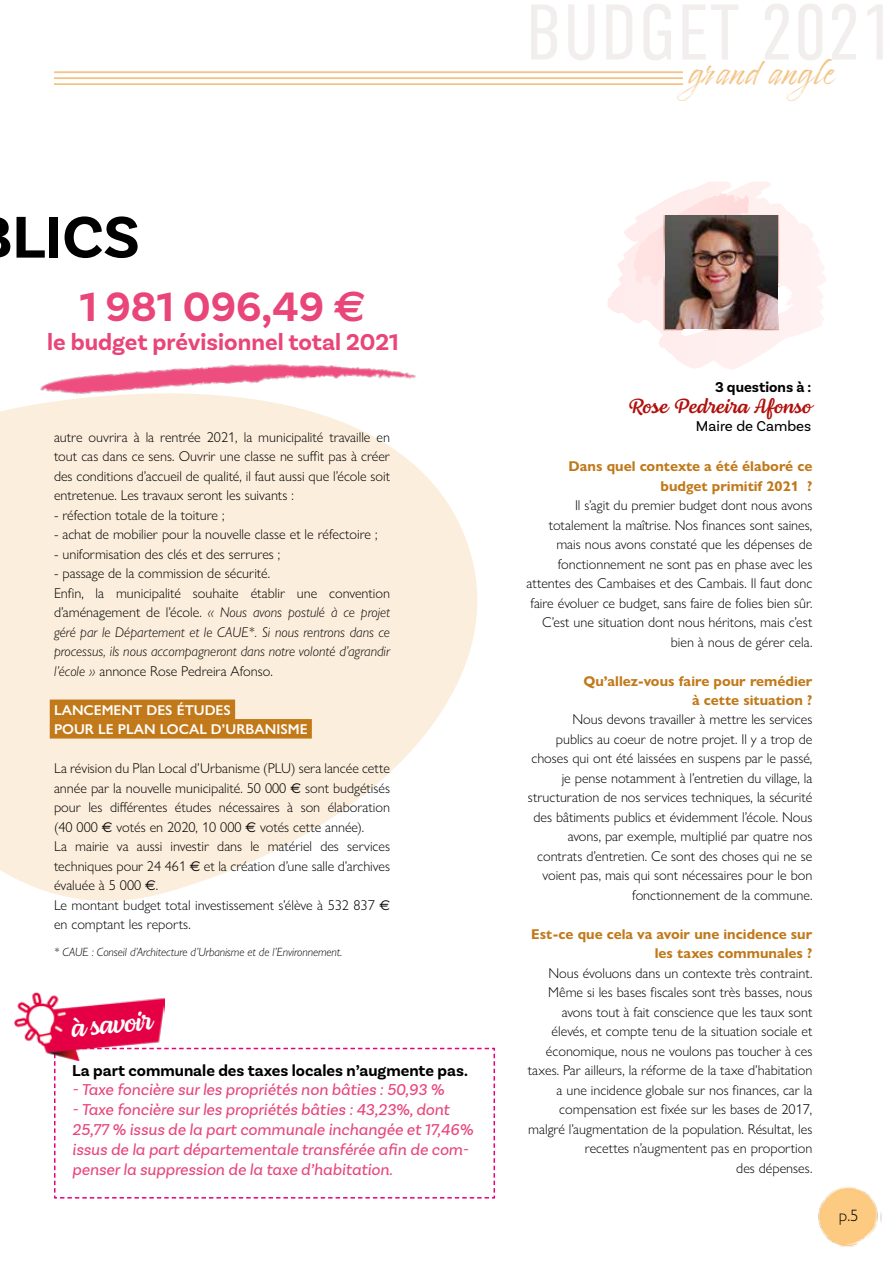
<style>
.page{position:relative;width:893px;height:1263px;background:#fff}
.page>*{position:absolute;margin:0;border:0;box-sizing:border-box;transform-origin:0 0}
.t1{font:700 61.65px "Basic Sans";color:#000;scale:1.04 1}
.t2{font:700 43.05px "Basic Sans";color:#e94579}
.t3{font:30px "Timberline";letter-spacing:.06em;color:#f4c486}
.t4{font:28.5px "Lemongrass Script";color:#fff}
.t5{font:700 24.15px "Basic Sans";color:#e94579}
.t6{font:21px "Lemongrass Script";color:#b0100b}
.t7{font:italic 16.5px/19.8px "Basic Sans";color:#e94579}
.t8{font:700 16.5px "Basic Sans";color:#000}
.t9{font:300 16.5px "Gill Sans Nova";color:#000}
.t10{font:15px "Basic Sans";color:#000}
.t11{font:700 15px "Basic Sans";color:#000}
.t12{font:300 14.25px/19.5px "Gill Sans Nova";color:#000;text-align:right}
.t13{font:italic 300 14.25px/19.5px "Gill Sans Nova";color:#000}
.t14{font:700 14.25px/19.5px "Gill Sans Nova";color:#c1791a;text-align:right}
.t15{font:600 14.25px/19.5px "Gill Sans Nova";color:#fff}
.t16{font:italic 300 12px "Gill Sans Nova";letter-spacing:-.01em;color:#000}
.s1{font-family:"Euro Sans"}
.s2{font-style:normal}
.s3{font-family:"Euro Sans";font-weight:400}
</style>
<div class="page">
<svg style="left:0;top:404px;width:478px;height:497px;fill:#fceedc"></svg>
<hr style="left:54px;top:83px;width:629px;height:2px;background:#f4c486">
<hr style="left:54px;top:77px;width:629px;height:2px;background:#f4c486">
<hr style="left:54px;top:71px;width:629px;height:2px;background:#f4c486">
<svg style="left:54px;top:1047px;width:442px;height:152px"></svg>
<div style="left:50px;top:699px;width:185px;height:20px;background:#c1791a"></div>
<div style="left:50px;top:719px;width:262px;height:19px;background:#c1791a"></div>
<img style="left:818px;top:1187px;width:63px;height:60px">
<svg style="left:634px;top:182px;width:159px;height:154px"></svg>
<img style="left:665px;top:216px;width:113px;height:113px">
<img style="left:15px;top:992px;width:149px;height:69px">
<img style="left:36px;top:364px;width:414px;height:69px">
<h1 class="t1" style="left:12px;top:200px;width:125px">LICS</h1>
<h2 class="t2" style="left:80px;top:281px;width:288px">1 981 096,49 <span class="s1">E</span></h2>
<h3 class="t5" style="left:47px;top:327px;width:353px">le budget prévisionnel total 2021</h3>
<p class="t12" style="left:54px;top:427px;width:338px;text-align:justify">autre ouvrira à la rentrée 2021, la municipalité travaille en tout cas dans ce sens. Ouvrir une classe ne suffit pas à créer des conditions d’accueil de qualité, il faut aussi que l’école soit entretenue. Les travaux seront les suivants :</p>
<p class="t12" style="left:54px;top:505px;width:172px">- réfection totale de la toiture ;</p>
<p class="t12" style="left:54px;top:524px;width:325px">- achat de mobilier pour la nouvelle classe et le réfectoire ;</p>
<p class="t12" style="left:54px;top:544px;width:228px">- uniformisation des clés et des serrures ;</p>
<p class="t13" style="left:54px;top:563px;width:338px"><span class="s2">- passage de la commission de sécurité.<br>Enfin, la municipalité souhaite établir une convention d’aménagement de l’école.</span> « Nous avons postulé à ce projet géré par le Département et le CAUE*. Si nous rentrons dans ce processus, ils nous accompagneront dans notre volonté d’agrandir l’école » <span class="s2">annonce Rose Pedreira Afonso.</span></p>
<p class="t15" style="left:54px;top:700px;width:255px">LANCEMENT DES ÉTUDES<br>POUR LE PLAN LOCAL D’URBANISME</p>
<p class="t12" style="left:54px;top:758px;width:338px;text-align:left">La révision du Plan Local d’Urbanisme (PLU) sera lancée cette année par la nouvelle municipalité. 50 000 <span class="s3">E</span> sont budgétisés pour les différentes études nécessaires à son élaboration (40 000 <span class="s3">E</span> votés en 2020, 10 000 <span class="s3">E</span> votés cette année).<br>La mairie va aussi investir dans le matériel des services techniques pour 24 461 <span class="s3">E</span> et la création d’une salle d’archives évaluée à 5 000 <span class="s3">E</span>.<br>Le montant budget total investissement s’élève à 532 837 <span class="s3">E </span>en comptant les reports.</p>
<p class="t16" style="left:54px;top:945px;width:290px">* CAUE : Conseil d’Architecture d’Urbanisme et de l’Environnement.</p>
<h3 class="t4" style="left:69px;top:1011px;width:83px;rotate:-6deg">à savoir</h3>
<p class="t8" style="left:72px;top:1060px;width:397px">La part communale des taxes locales n’augmente pas.</p>
<p class="t7" style="left:72px;top:1080px;width:373px">- Taxe foncière sur les propriétés non bâties : 50,93 %</p>
<p class="t7" style="left:72px;top:1099px;width:402px">- Taxe foncière sur les propriétés bâties : 43,23%, dont 25,77 % issus de la part communale inchangée et 17,46% issus de la part départementale transférée afin de com&shy;penser la suppression de la taxe d’habitation.</p>
<h3 class="t3" style="left:689px;top:56px;width:147px">grand angle</h3>
<p class="t11" style="left:715px;top:377px;width:98px">3 questions à :</p>
<h3 class="t6" style="left:628px;top:393px;width:185px">Rose Pedreira Afonso</h3>
<p class="t10" style="left:696px;top:417px;width:117px">Maire de Cambes</p>
<p class="t14" style="left:569px;top:456px;width:245px">Dans quel contexte a été élaboré ce budget primitif 2021 ?</p>
<p class="t12" style="left:526px;top:495px;width:287px">Il s’agit du premier budget dont nous avons totalement la maîtrise. Nos finances sont saines, mais nous avons constaté que les dépenses de fonctionnement ne sont pas en phase avec les attentes des Cambaises et des Cambais. Il faut donc faire évoluer ce budget, sans faire de folies bien sûr.<br>C’est une situation dont nous héritons, mais c’est bien à nous de gérer cela.</p>
<p class="t14" style="left:583px;top:671px;width:230px">Qu’allez-vous faire pour remédier à cette situation ?</p>
<p class="t12" style="left:528px;top:710px;width:286px">Nous devons travailler à mettre les services<br>publics au coeur de notre projet. Il y a trop de choses qui ont été laissées en suspens par le passé, je pense notamment à l’entretien du village, la structuration de nos services techniques, la sécurité des bâtiments publics et évidemment l’école. Nous avons, par exemple, multiplié par quatre nos contrats d’entretien. Ce sont des choses qui ne se voient pas, mais qui sont nécessaires pour le bon fonctionnement de la commune.</p>
<p class="t14" style="left:531px;top:924px;width:283px">Est-ce que cela va avoir une incidence sur les taxes communales ?</p>
<p class="t12" style="left:528px;top:963px;width:286px">Nous évoluons dans un contexte très contraint.<br>Même si les bases fiscales sont très basses, nous avons tout à fait conscience que les taux sont élevés, et compte tenu de la situation sociale et économique, nous ne voulons pas toucher à ces taxes. Par ailleurs, la réforme de la taxe d’habitation a une incidence globale sur nos finances, car la compensation est fixée sur les bases de 2017, malgré l’augmentation de la population. Résultat, les recettes n’augmentent pas en proportion<br>des dépenses.</p>
<p class="t9" style="left:839px;top:1205px;width:21px">p.5</p>
</div>
